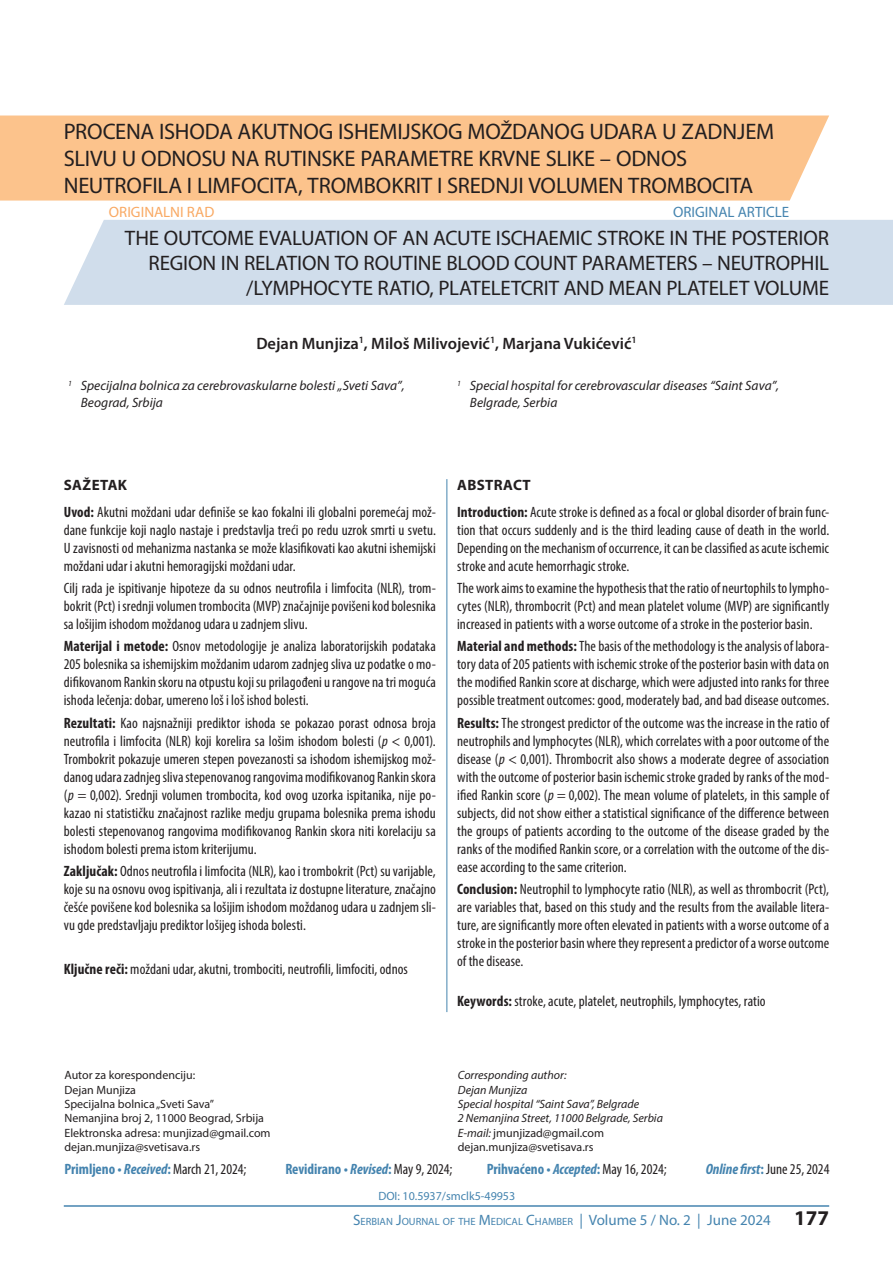
<style>
.page{position:relative;width:893px;height:1263px;background:#fff}
.page>*{position:absolute;margin:0;border:0;box-sizing:border-box;transform-origin:0 0}
.t1{font:22.5px/27px "Myriad Pro";letter-spacing:-.005em;color:#231f20}
.t2{font:21px/25.2px "Myriad Pro";letter-spacing:-.005em;color:#231f20;text-align:right}
.t3{font:600 16.5px "Myriad Pro";color:#231f20}
.t4{font:condensed 15px/18px "Myriad Pro";letter-spacing:.005em;color:#231f20;text-align:justify}
.t5{font:700 condensed 15px "Myriad Pro";letter-spacing:-.005em;color:#4584af}
.t6{font:italic 700 condensed 15px "Myriad Pro";letter-spacing:-.005em;color:#4584af}
.t7{font:15px "Myriad Pro";color:#4584af}
.t8{font:15px "Myriad Pro";color:#f9a963}
.t9{font:italic 13.5px/16.2px "Myriad Pro";color:#231f20}
.t10{font:12px/14.4px "Myriad Pro";color:#231f20}
.t11{font:italic 12px/14.4px "Myriad Pro";color:#231f20}
.t12{font:12px "Myriad Pro";color:#4584af}
.t13{font:10.5px "Myriad Pro";color:#4584af}
.s1{font-weight:700;font-stretch:normal}
.s2{font-weight:700}
.s3{font-style:italic}
.s4{font-style:normal}
.s5{font-weight:700;color:#4584af}
.s6{font-weight:700;font-style:italic;color:#4584af}
.s7{font-weight:400;color:#231f20}
.s8{font-weight:400;font-style:normal;color:#231f20}
.s9{font-size:15px}
.s10{font-weight:700;font-size:21px;color:#231f20}
</style>
<div class="page">
<hr style="left:64px;top:1205px;width:765px;height:2px;background:#4584af">
<div style="left:0;top:116px;width:829px;height:85px;background:#fcc38c"></div>
<div style="left:64px;top:220px;width:829px;height:85px;background:#d0ddeb"></div>
<hr style="left:447px;top:479px;width:1px;height:533px;background:#4584af">
<h1 class="t1" style="left:64px;top:118px;width:712px">PROCENA ISHODA AKUTNOG ISHEMIJSKOG MOŽDANOG UDARA U ZADNJEM<br>SLIVU U ODNOSU NA RUTINSKE PARAMETRE KRVNE SLIKE – ODNOS<br>NEUTROFILA I LIMFOCITA, TROMBOKRIT I SREDNJI VOLUMEN TROMBOCITA</h1>
<h2 class="t2" style="left:125px;top:225px;width:706px">THE OUTCOME EVALUATION OF AN ACUTE ISCHAEMIC STROKE IN THE POSTERIOR<br>REGION IN RELATION TO ROUTINE BLOOD COUNT PARAMETERS – NEUTROPHIL /LYMPHOCYTE RATIO, PLATELETCRIT AND MEAN PLATELET VOLUME</h2>
<p class="t8" style="left:109px;top:203px;width:40px">ORIGINALNI</p>
<p class="t8" style="left:187px;top:203px;width:10px">RAD</p>
<p class="t7" style="left:673px;top:203px;width:40px">ORIGINAL</p>
<p class="t7" style="left:738px;top:203px;width:9px">ARTICLE</p>
<p class="t3" style="left:256px;top:333px;width:382px">Dejan Munjiza<sup>1</sup>, Miloš Milivojević<sup>1</sup>, Marjana Vukićević<sup>1</sup></p>
<p class="t9" style="left:81px;top:378px;width:325px;text-indent:-13px"><sup>1</sup> Specijalna bolnica za cerebrovaskularne bolesti „Sveti Sava”,<br>Beograd, Srbija</p>
<p class="t9" style="left:470px;top:378px;width:311px;text-indent:-13px"><sup>1</sup> Special hospital for cerebrovascular diseases “Saint Sava”,<br>Belgrade, Serbia</p>
<p class="t4" style="left:64px;top:472px;width:374px;line-height:26.5px"><span class="s1">SAŽETAK<br></span><span class="s2">Uvod:</span> Akutni moždani udar definiše se kao fokalni ili globalni poremećaj mož-</p>
<p class="t4" style="left:64px;top:521px;width:374px">dane funkcije koji naglo nastaje i predstavlja treći po redu uzrok smrti u svetu.<br>U zavisnosti od mehanizma nastanka se može klasifikovati kao akutni ishemijski moždani udar i akutni hemoragijski moždani udar.</p>
<p class="t4" style="left:64px;top:579px;width:374px">Cilj rada je ispitivanje hipoteze da su odnos neutrofila i limfocita (NLR), trom&shy;bokrit (Pct) i srednji volumen trombocita (MVP) značajnije povišeni kod bolesnika sa lošijim ishodom moždanog udara u zadnjem slivu.</p>
<p class="t4" style="left:64px;top:637px;width:374px"><span class="s2">Materijal i metode:</span> Osnov metodologije je analiza laboratorijskih podataka 205 bolesnika sa ishemijskim moždanim udarom zadnjeg sliva uz podatke o mo&shy;difikovanom Rankin skoru na otpustu koji su prilagođeni u rangove na tri moguća ishoda lečenja: dobar, umereno loš i loš ishod bolesti.</p>
<p class="t4" style="left:64px;top:713px;width:374px"><span class="s2">Rezultati:</span> Kao najsnažniji prediktor ishoda se pokazao porast odnosa broja neutrofila i limfocita (NLR) koji korelira sa lošim ishodom bolesti (<span class="s3">p &lt;</span> 0,001).<br>Trombokrit pokazuje umeren stepen povezanosti sa ishodom ishemijskog mož&shy;danog udara zadnjeg sliva stepenovanog rangovima modifikovanog Rankin skora (<span class="s3">p =</span> 0,002). Srednji volumen trombocita, kod ovog uzorka ispitanika, nije po&shy;kazao ni statističku značajnost razlike medju grupama bolesnika prema ishodu bolesti stepenovanog rangovima modifikovanog Rankin skora niti korelaciju sa ishodom bolesti prema istom kriterijumu.</p>
<p class="t4" style="left:64px;top:862px;width:374px"><span class="s2">Zaključak:</span> Odnos neutrofila i limfocita (NLR), kao i trombokrit (Pct) su varijable, koje su na osnovu ovog ispitivanja, ali i rezultata iz dostupne literature, značajno češće povišene kod bolesnika sa lošijim ishodom moždanog udara u zadnjem sli&shy;vu gde predstavljaju prediktor lošijeg ishoda bolesti.</p>
<p class="t4" style="left:64px;top:960px;width:346px"><span class="s2">Ključne reči:</span> moždani udar, akutni, trombociti, neutrofili, limfociti, odnos</p>
<p class="t4" style="left:457px;top:472px;width:374px;line-height:26.5px"><span class="s1">ABSTRACT<br></span><span class="s2">Introduction:</span> Acute stroke is defined as a focal or global disorder of brain func-</p>
<p class="t4" style="left:457px;top:521px;width:374px">tion that occurs suddenly and is the third leading cause of death in the world.<br>Depending on the mechanism of occurrence, it can be classified as acute ischemic stroke and acute hemorrhagic stroke.</p>
<p class="t4" style="left:457px;top:579px;width:374px">The work aims to examine the hypothesis that the ratio of neurtophils to lympho&shy;cytes (NLR), thrombocrit (Pct) and mean platelet volume (MVP) are significantly increased in patients with a worse outcome of a stroke in the posterior basin.</p>
<p class="t4" style="left:457px;top:637px;width:374px"><span class="s2">Material and methods:</span> The basis of the methodology is the analysis of labora&shy;tory data of 205 patients with ischemic stroke of the posterior basin with data on the modified Rankin score at discharge, which were adjusted into ranks for three possible treatment outcomes: good, moderately bad, and bad disease outcomes.</p>
<p class="t4" style="left:457px;top:713px;width:374px"><span class="s2">Results:</span> The strongest predictor of the outcome was the increase in the ratio of neutrophils and lymphocytes (NLR), which correlates with a poor outcome of the disease (<span class="s3">p &lt;</span> 0,001). Thrombocrit also shows a moderate degree of association with the outcome of posterior basin ischemic stroke graded by ranks of the mod&shy;ified Rankin score (<span class="s3">p =</span> 0,002). The mean volume of platelets, in this sample of subjects, did not show either a statistical significance of the difference between the groups of patients according to the outcome of the disease graded by the ranks of the modified Rankin score, or a correlation with the outcome of the dis&shy;ease according to the same criterion.</p>
<p class="t4" style="left:457px;top:880px;width:374px"><span class="s2">Conclusion:</span> Neutrophil to lymphocyte ratio (NLR), as well as thrombocrit (Pct), are variables that, based on this study and the results from the available litera&shy;ture, are significantly more often elevated in patients with a worse outcome of a stroke in the posterior basin where they represent a predictor of a worse outcome of the disease.</p>
<p class="t4" style="left:457px;top:992px;width:310px"><span class="s2">Keywords:</span> stroke, acute, platelet, neutrophils, lymphocytes, ratio</p>
<p class="t10" style="left:64px;top:1068px;width:208px">Autor za korespondenciju:<br>Dejan Munjiza<br>Specijalna bolnica „Sveti Sava”<br>Nemanjina broj 2, 11000 Beograd, Srbija<br>Elektronska adresa: munjizad@gmail.com dejan.munjiza@svetisava.rs</p>
<p class="t11" style="left:458px;top:1068px;width:207px">Corresponding author:<br>Dejan Munjiza<br>Special hospital “Saint Sava”, Belgrade<br>2 Nemanjina Street, 11000 Belgrade, Serbia<br>E-mail: <span class="s4">jmunjizad@gmail.com dejan.munjiza@svetisava.rs</span></p>
<p class="t4" style="left:64px;top:1159px;width:183px"><span class="s5">Primljeno •</span> <span class="s6">Received</span><span class="s5">:</span> March 21, 2024;</p>
<p class="t5" style="left:285px;top:1159px;width:169px">Revidirano • <span class="s3">Revised</span>:<span class="s7">May 9, 2024;</span></p>
<p class="t5" style="left:487px;top:1159px;width:181px">Prihvaćeno • <span class="s3">Accepted</span>:<span class="s7">May 16, 2024;</span></p>
<p class="t6" style="left:706px;top:1161px;width:125px">Online first<span class="s4">:</span> <span class="s8">June 25, 2024</span></p>
<p class="t12" style="left:378px;top:1188px;width:138px">DOI: 10.5937/smclk5-49953</p>
<p class="t13" style="left:353px;top:1215px;width:477px"><span class="s9">S</span>ERBIAN <span class="s9">J</span>OURNAL OF THE <span class="s9">M</span>EDICAL <span class="s9">C</span>HAMBER <span class="s9">| Volume 5 / No. 2 | June 2024</span> <span class="s10">177</span></p>
</div>
